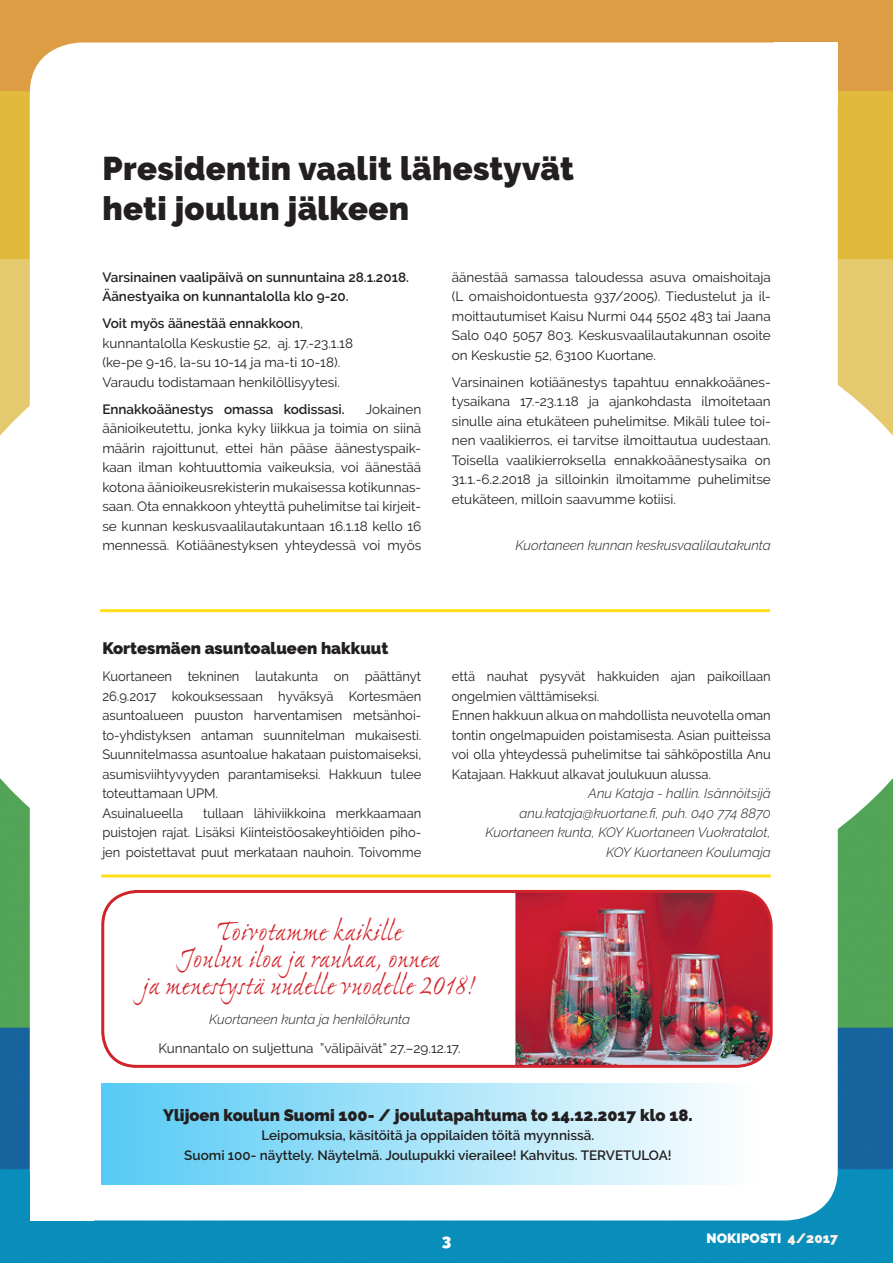
<style>
.page{position:relative;width:893px;height:1263px;background:#fff}
.page>*{position:absolute;margin:0;border:0;box-sizing:border-box;transform-origin:0 0}
.t1{font:900 32.7px/39.3px "Raleway";letter-spacing:.01em;color:#231f20}
.t2{font:30px/27px "Ex Ponto";letter-spacing:-.01em;color:#d1232a;text-align:center}
.t3{font:900 16.5px "Raleway";color:#231f20}
.t4{font:900 16.5px "Raleway";color:#fff}
.t5{font:13.5px/19.5px "Raleway";color:#231f20;text-align:justify}
.t6{font:13.5px/19.5px "Raleway";color:#231f20;scale:.96 1}
.t7{font:600 13.5px/19.5px "Raleway";color:#231f20}
.t8{font:italic 300 13.5px/19.5px "Raleway";color:#231f20;text-align:right}
.t9{font:900 13.5px "Raleway";letter-spacing:.01em;color:#fff}
.s1{font-weight:600}
.s2{color:#fdf1ea}
</style>
<div class="page">
<img style="left:0;top:0;width:893px;height:1263px">
<svg style="left:838px;top:267px;width:55px;height:680px"></svg>
<div style="left:30px;top:43px;width:808px;height:1177px;background:#fff;border-radius:51px"></div>
<div style="left:774px;top:43px;width:64px;height:63px;background:#fff"></div>
<div style="left:30px;top:1157px;width:64px;height:63px;background:#fff"></div>
<svg style="left:0;top:267px;width:30px;height:680px"></svg>
<img style="left:515px;top:891px;width:254px;height:173px">
<div style="left:101px;top:890px;width:672px;height:178px;border:3px solid #d1232a;border-radius:34px"></div>
<div style="left:101px;top:1083px;width:654px;height:101px;background:linear-gradient(to right,#56cbf5,#fdfefe)"></div>
<hr style="left:100px;top:609px;width:670px;height:3px;background:#ffdd17">
<hr style="left:101px;top:874px;width:670px;height:3px;background:#ffdd17">
<h1 class="t1" style="left:102px;top:149px;width:473px">Presidentin vaalit lähestyvät heti joulun jälkeen</h1>
<p class="t7" style="left:102px;top:267px;width:308px">Varsinainen vaalipäivä on sunnuntaina 28.1.2018.<br>Äänestyaika on kunnantalolla klo 9-20.</p>
<p class="t5" style="left:102px;top:314px;width:252px;text-align:left"><span class="s1">Voit myös äänestää ennakkoon</span>, kunnantalolla Keskustie 52, aj. 17.-23.1.18 (ke-pe 9-16, la-su 10-14 ja ma-ti 10-18).<br>Varaudu todistamaan henkilöllisyytesi.</p>
<p class="t7" style="left:102px;top:399px;width:244px">Ennakkoäänestys omassa kodissasi.</p>
<p class="t5" style="left:102px;top:399px;width:320px;text-indent:263px">Jokainen äänioikeutettu, jonka kyky liikkua ja toimia on siinä määrin rajoittunut, ettei hän pääse äänestyspaik&shy;kaan ilman kohtuuttomia vaikeuksia, voi äänestää kotona äänioikeusrekisterin mukaisessa kotikunnas&shy;saan. Ota ennakkoon yhteyttä puhelimitse tai kirjeit&shy;se kunnan keskusvaalilautakuntaan 16.1.18 kello 16 mennessä. Kotiäänestyksen yhteydessä voi myös</p>
<p class="t5" style="left:452px;top:267px;width:320px">äänestää samassa taloudessa asuva omaishoitaja (L omaishoidontuesta 937/2005). Tiedustelut ja il&shy;moittautumiset Kaisu Nurmi 044 5502 483 tai Jaana Salo 040 5057 803. Keskusvaalilautakunnan osoite on Keskustie 52, 63100 Kuortane.</p>
<p class="t5" style="left:452px;top:372px;width:320px">Varsinainen kotiäänestys tapahtuu ennakkoäänes&shy;tysaikana 17.-23.1.18 ja ajankohdasta ilmoitetaan sinulle aina etukäteen puhelimitse. Mikäli tulee toi&shy;nen vaalikierros, ei tarvitse ilmoittautua uudestaan.<br>Toisella vaalikierroksella ennakkoäänestysaika on 31.1.-6.2.2018 ja silloinkin ilmoitamme puhelimitse etukäteen, milloin saavumme kotiisi.</p>
<p class="t8" style="left:516px;top:535px;width:257px">Kuortaneen kunnan keskusvaalilautakunta</p>
<p class="t3" style="left:102px;top:639px;width:287px">Kortesmäen asuntoalueen hakkuut</p>
<p class="t6" style="left:102px;top:667px;width:334px">Kuortaneen tekninen lautakunta on päättänyt 26.9.2017 kokouksessaan hyväksyä Kortesmäen asuntoalueen puuston harventamisen metsänhoi&shy;to-yhdistyksen antaman suunnitelman mukaisesti.<br>Suunnitelmassa asuntoalue hakataan puistomaiseksi, asumisviihtyvyyden parantamiseksi. Hakkuun tulee toteuttamaan UPM.<br>Asuinalueella</p>
<p class="t6" style="left:102px;top:803px;width:334px;text-align:justify;text-indent:101px">tullaan lähiviikkoina merkkaamaan puistojen rajat. Lisäksi Kiinteistöosakeyhtiöiden piho&shy;jen poistettavat puut merkataan nauhoin. Toivomme</p>
<p class="t6" style="left:452px;top:667px;width:334px">että nauhat pysyvät hakkuiden ajan paikoillaan ongelmien välttämiseksi.<br>Ennen hakkuun alkua on mahdollista neuvotella oman tontin ongelmapuiden poistamisesta. Asian puitteissa voi olla yhteydessä puhelimitse tai sähköpostilla Anu Katajaan. Hakkuut alkavat joulukuun alussa.</p>
<p class="t8" style="left:485px;top:784px;width:287px">Anu Kataja - hallin. Isännöitsijä anu.kataja@kuortane.fi, puh. 040 774 8870<br>Kuortaneen kunta, KOY Kuortaneen Vuokratalot, KOY Kuortaneen Koulumaja</p>
<h2 class="t2" style="left:143px;top:922px;width:335px">Toivotamme kaikille<br>Joulun iloa ja rauhaa, onnea<br>ja menestystä uudelle vuodelle 2018!</h2>
<p class="t8" style="left:209px;top:1010px;width:202px">Kuortaneen kunta ja henkilökunta</p>
<p class="t5" style="left:158px;top:1038px;width:304px">Kunnantalo on suljettuna ”välipäivät” 27.–29.12.17.</p>
<p class="t3" style="left:163px;top:1105px;width:531px">Ylijoen koulun Suomi 100- / joulutapahtuma to 14.12.2017 klo 18.</p>
<p class="t7" style="left:184px;top:1125px;width:489px;text-align:center">Leipomuksia, käsitöitä ja oppilaiden töitä myynnissä.<br>Suomi 100- näyttely. Näytelmä. Joulupukki vierailee! Kahvitus. TERVETULOA!</p>
<p class="t4" style="left:442px;top:1230px;width:11px">3</p>
<p class="t9" style="left:706px;top:1230px;width:133px">NOKIPOSTI <span class="s2">4/2017</span></p>
</div>
